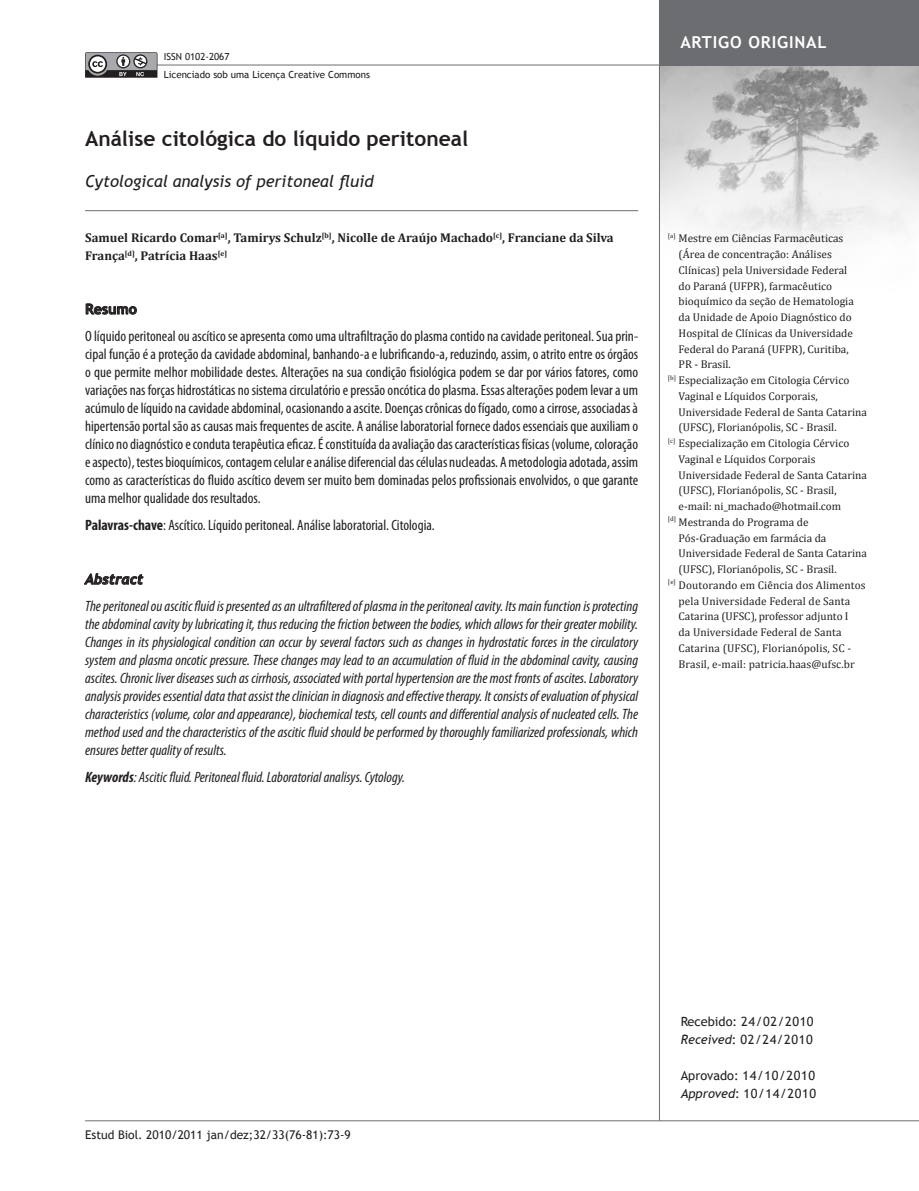
<style>
.page{position:relative;width:919px;height:1191px;background:#fff}
.page>*{position:absolute;margin:0;border:0;box-sizing:border-box;transform-origin:0 0}
.Título_Original{font:700 21px "Trebuchet MS";color:#231f20}
.Título_-_LEM{font:italic 16.5px "Trebuchet MS";color:#231f20}
.Gênero{font:700 16.5px "Trebuchet MS";letter-spacing:.05em;color:#fff}
.Texto_-_Resumo_PT{font:condensed 15px/18px "Myriad Pro";color:#231f20;text-align:justify}
.Texto_-_Abstract_EN{font:italic condensed 15px/18px "Myriad Pro";color:#231f20;text-align:justify}
.Palavras-chave_PT{font:condensed 15px "Myriad Pro";color:#231f20}
.Keywords_EN{font:italic condensed 15px "Myriad Pro";color:#231f20}
.Título_-_Abstract{font:italic 700 14.25px "Trebuchet";color:#231f20}
.Título_-_Resumo{font:700 14.25px "Trebuchet MS";color:#231f20}
.Nomes_-_Autores{font:700 12.75px/18px "Cambria";color:#231f20}
.Datas{font:12.75px "Trebuchet MS";color:#231f20}
.Datas-2{font:12.75px "Trebuchet MS";letter-spacing:.05em;color:#231f20}
.Rodapé{font:12px "Trebuchet MS";color:#231f20}
.t1{font:11.25px "Cambria";color:#231f20}
.Cabeçalho_Commons{font:9.75px "Trebuchet MS";color:#231f20}
.s1{font-weight:700}
.s2{font-style:italic}
</style>
<div class="page">
<img style="left:660px;top:66px;width:258px;height:181px">
<hr style="left:85px;top:1120px;width:833px;height:1px;background:#6c6d70">
<hr style="left:659px;top:0;width:1px;height:1120px;background:#6c6d70">
<hr style="left:89px;top:65px;width:829px;height:1px;background:#6c6d70">
<div style="left:659px;top:0;width:259px;height:65px;background:#6c6d70"></div>
<svg style="left:85px;top:52px;width:72px;height:26px;background:#828183"></svg>
<hr style="left:85px;top:210px;width:553px;height:1px;background:#6c6d70">
<svg style="left:86px;top:303px;width:51px;height:11px"></svg>
<svg style="left:84px;top:573px;width:59px;height:12px"></svg>
<p class="Cabeçalho_Commons" style="left:164px;top:50px;width:67px">ISSN 0102-2067</p>
<p class="Cabeçalho_Commons" style="left:164px;top:68px;width:208px">Licenciado sob uma Licença Creative Commons</p>
<p class="Título_Original" style="left:85px;top:125px;width:384px">Análise citológica do líquido peritoneal</p>
<p class="Título_-_LEM" style="left:85px;top:171px;width:290px">Cytological analysis of peritoneal fluid</p>
<p class="Nomes_-_Autores" style="left:85px;top:228px;width:530px">Samuel Ricardo Comar<sup>[a]</sup>, Tamirys Schulz<sup>[b]</sup>, Nicolle de Araújo Machado<sup>[c]</sup>, Franciane da Silva<br>França<sup>[d]</sup>, Patrícia Haas<sup>[e]</sup></p>
<p class="Título_-_Resumo" style="left:85px;top:300px;width:53px">Resumo</p>
<p class="Texto_-_Resumo_PT" style="left:85px;top:327px;width:554px">O líquido peritoneal ou ascítico se apresenta como uma ultrafiltração do plasma contido na cavidade peritoneal. Sua prin&shy;cipal função é a proteção da cavidade abdominal, banhando-a e lubrificando-a, reduzindo, assim, o atrito entre os órgãos o que permite melhor mobilidade destes. Alterações na sua condição fisiológica podem se dar por vários fatores, como variações nas forças hidrostáticas no sistema circulatório e pressão oncótica do plasma. Essas alterações podem levar a um acúmulo de líquido na cavidade abdominal, ocasionando a ascite. Doenças crônicas do fígado, como a cirrose, associadas à hipertensão portal são as causas mais frequentes de ascite. A análise laboratorial fornece dados essenciais que auxiliam o clínico no diagnóstico e conduta terapêutica eficaz. É constituída da avaliação das características físicas (volume, coloração e aspecto), testes bioquímicos, contagem celular e análise diferencial das células nucleadas. A metodologia adotada, assim como as características do fluido ascítico devem ser muito bem dominadas pelos profissionais envolvidos, o que garante uma melhor qualidade dos resultados.</p>
<p class="Palavras-chave_PT" style="left:85px;top:516px;width:351px"><span class="s1">Palavras-chave</span>: Ascítico. Líquido peritoneal. Análise laboratorial. Citologia.</p>
<p class="Título_-_Abstract" style="left:85px;top:570px;width:60px">Abstract</p>
<p class="Texto_-_Abstract_EN" style="left:85px;top:597px;width:554px">The peritoneal ou ascitic fluid is presented as an ultrafiltered of plasma in the peritoneal cavity. Its main function is protecting the abdominal cavity by lubricating it, thus reducing the friction between the bodies, which allows for their greater mobility.<br>Changes in its physiological condition can occur by several factors such as changes in hydrostatic forces in the circulatory system and plasma oncotic pressure. These changes may lead to an accumulation of fluid in the abdominal cavity, causing ascites. Chronic liver diseases such as cirrhosis, associated with portal hypertension are the most fronts of ascites. Laboratory analysis provides essential data that assist the clinician in diagnosis and effective therapy. It consists of evaluation of physical characteristics (volume, color and appearance), biochemical tests, cell counts and differential analysis of nucleated cells. The method used and the characteristics of the ascitic fluid should be performed by thoroughly familiarized professionals, which ensures better quality of results.</p>
<p class="Keywords_EN" style="left:85px;top:768px;width:321px"><span class="s1">Keywords</span>: Ascitic fluid. Peritoneal fluid. Laboratorial analisys. Cytology.</p>
<p class="Gênero" style="left:680px;top:32px;width:148px">ARTIGO ORIGINAL</p>
<p class="t1" style="left:668px;top:232px;width:177px"><sup>[a]</sup> Mestre em Ciências Farmacêuticas</p>
<p class="t1" style="left:678px;top:248px;width:155px">(Área de concentração: Análises</p>
<p class="t1" style="left:678px;top:263px;width:170px">Clínicas) pela Universidade Federal</p>
<p class="t1" style="left:678px;top:279px;width:155px">do Paraná (UFPR), farmacêutico</p>
<p class="t1" style="left:678px;top:295px;width:177px">bioquímico da seção de Hematologia</p>
<p class="t1" style="left:678px;top:311px;width:175px">da Unidade de Apoio Diagnóstico do</p>
<p class="t1" style="left:678px;top:326px;width:176px">Hospital de Clínicas da Universidade</p>
<p class="t1" style="left:678px;top:342px;width:172px">Federal do Paraná (UFPR), Curitiba,</p>
<p class="t1" style="left:678px;top:358px;width:54px">PR - Brasil.</p>
<p class="t1" style="left:668px;top:374px;width:183px"><sup>[b]</sup> Especialização em Citologia Cérvico</p>
<p class="t1" style="left:678px;top:389px;width:141px">Vaginal e Líquidos Corporais,</p>
<p class="t1" style="left:678px;top:405px;width:190px">Universidade Federal de Santa Catarina</p>
<p class="t1" style="left:678px;top:421px;width:159px">(UFSC), Florianópolis, SC - Brasil.</p>
<p class="t1" style="left:668px;top:437px;width:183px"><sup>[c]</sup> Especialização em Citologia Cérvico</p>
<p class="t1" style="left:678px;top:452px;width:138px">Vaginal e Líquidos Corporais</p>
<p class="t1" style="left:678px;top:468px;width:190px">Universidade Federal de Santa Catarina</p>
<p class="t1" style="left:678px;top:484px;width:159px">(UFSC), Florianópolis, SC - Brasil,</p>
<p class="t1" style="left:678px;top:500px;width:164px">e-mail: ni_machado@hotmail.com</p>
<p class="t1" style="left:668px;top:515px;width:142px"><sup>[d]</sup> Mestranda do Programa de</p>
<p class="t1" style="left:678px;top:531px;width:149px">Pós-Graduação em farmácia da</p>
<p class="t1" style="left:678px;top:547px;width:190px">Universidade Federal de Santa Catarina</p>
<p class="t1" style="left:678px;top:563px;width:159px">(UFSC), Florianópolis, SC - Brasil.</p>
<p class="t1" style="left:668px;top:578px;width:199px"><sup>[e]</sup> Doutorando em Ciência dos Alimentos</p>
<p class="t1" style="left:678px;top:594px;width:173px">pela Universidade Federal de Santa</p>
<p class="t1" style="left:678px;top:610px;width:171px">Catarina (UFSC), professor adjunto I</p>
<p class="t1" style="left:678px;top:626px;width:164px">da Universidade Federal de Santa</p>
<p class="t1" style="left:678px;top:641px;width:174px">Catarina (UFSC), Florianópolis, SC -</p>
<p class="t1" style="left:678px;top:657px;width:178px">Brasil, e-mail: patricia.haas@ufsc.br</p>
<p class="Rodapé" style="left:85px;top:1127px;width:267px">Estud Biol. 2010/2011 jan/dez;32/33(76-81):73-9</p>
<p class="Datas" style="left:680px;top:1014px;width:134px">Recebido: 24/02/2010</p>
<p class="Datas-2" style="left:680px;top:1032px;width:134px"><span class="s2">Received</span>: 02/24/2010</p>
<p class="Datas" style="left:680px;top:1068px;width:136px">Aprovado: 14/10/2010</p>
<p class="Datas-2" style="left:680px;top:1086px;width:137px"><span class="s2">Approved</span>: 10/14/2010</p>
</div>
